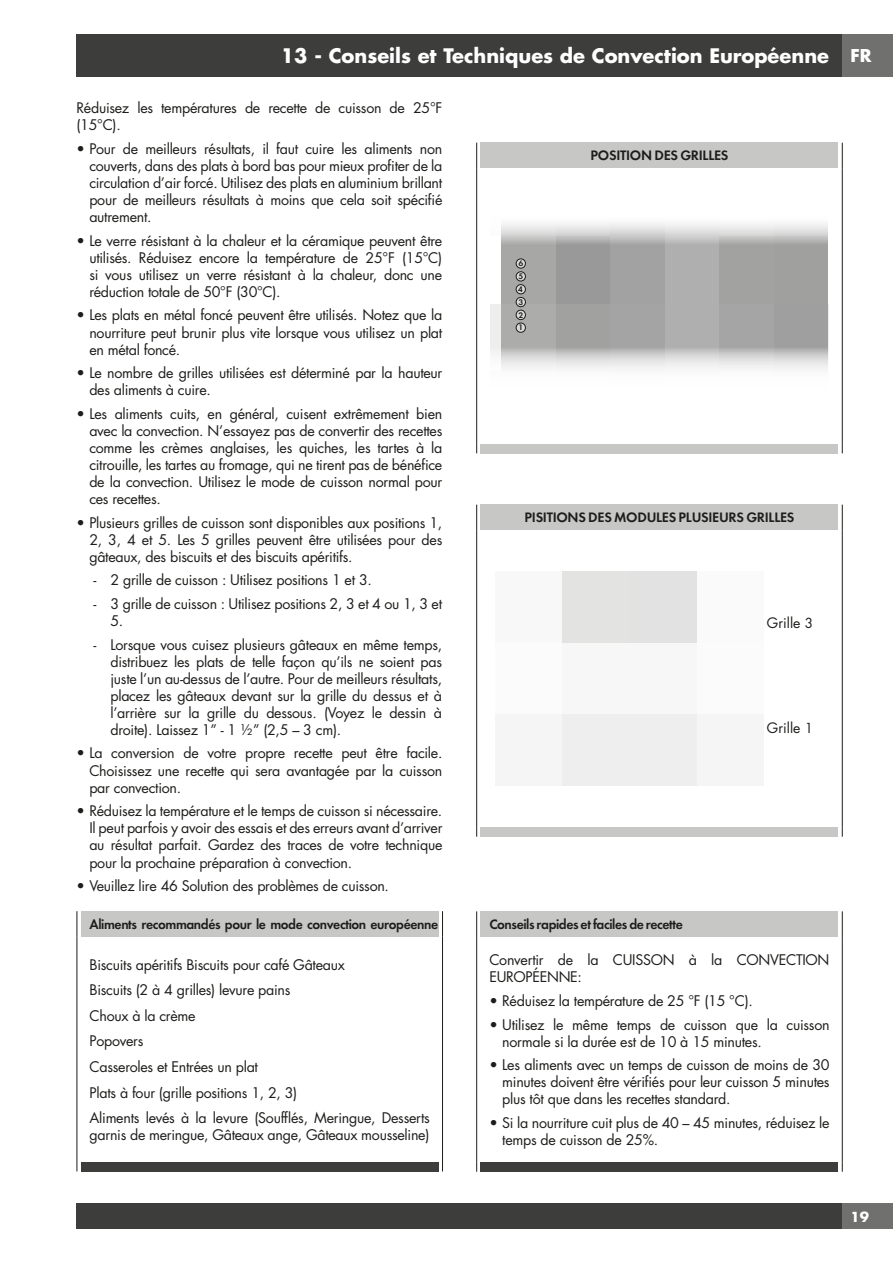
<style>
.page{position:relative;width:893px;height:1263px;background:#fff}
.page>*{position:absolute;margin:0;border:0;box-sizing:border-box;transform-origin:0 0}
.t1{font:700 19.5px "Futura";color:#fff}
.t2{font:700 17.25px "Futura";color:#fff}
.t3{font:14.25px/17.1px "Futura";letter-spacing:-.02em;color:#1d1d1b;text-align:justify}
.t4{font:14.25px "Futura Dem Bld";letter-spacing:-.03em;color:#1d1d1b}
.t5{font:13.95px "Futura";color:#1d1d1b}
.t6{font:700 13.5px "Futura";color:#fff}
.t7{font:8.4px "Futura Dem Bld";color:#1d1d1b}
.s1{font-size:13.5px}
</style>
<div class="page">
<div style="left:77px;top:34px;width:765px;height:43px;background:#3d3d3c"></div>
<div style="left:842px;top:34px;width:51px;height:43px;background:#70706f"></div>
<div style="left:77px;top:1203px;width:765px;height:26px;background:#3d3d3c"></div>
<div style="left:842px;top:1203px;width:51px;height:26px;background:#70706f"></div>
<svg style="left:77px;top:911px;width:1px;height:26px"></svg>
<svg style="left:442px;top:911px;width:1px;height:26px"></svg>
<hr style="left:77px;top:937px;width:1px;height:225px;background:#1d1d1b">
<hr style="left:442px;top:937px;width:1px;height:225px;background:#1d1d1b">
<div style="left:81px;top:911px;width:357px;height:26px;background:#c7c7c6"></div>
<div style="left:81px;top:1162px;width:357px;height:9px;background:#3d3d3c"></div>
<svg style="left:476px;top:143px;width:1px;height:25px"></svg>
<svg style="left:842px;top:143px;width:1px;height:25px"></svg>
<hr style="left:476px;top:168px;width:1px;height:276px;background:#1d1d1b">
<hr style="left:842px;top:168px;width:1px;height:276px;background:#1d1d1b">
<div style="left:481px;top:143px;width:357px;height:25px;background:#c7c7c6"></div>
<img style="left:490px;top:244px;width:339px;height:103px">
<svg style="left:501px;top:223px;width:327px;height:21px;background:#d4d4d3"></svg>
<svg style="left:490px;top:347px;width:339px;height:23px"></svg>
<div style="left:516px;top:323px;width:9px;height:9px;background:#dbdbdb;border-radius:50%"></div>
<div style="left:516px;top:323px;width:10px;height:10px;border:1px solid #1d1d1b;border-radius:50%"></div>
<div style="left:516px;top:310px;width:9px;height:10px;background:#dbdbdb;border-radius:50%"></div>
<div style="left:516px;top:310px;width:10px;height:10px;border:1px solid #1d1d1b;border-radius:50%"></div>
<div style="left:516px;top:297px;width:9px;height:10px;background:#dbdbdb;border-radius:50%"></div>
<div style="left:516px;top:297px;width:10px;height:10px;border:1px solid #1d1d1b;border-radius:50%"></div>
<div style="left:516px;top:285px;width:9px;height:9px;background:#dbdbdb;border-radius:50%"></div>
<div style="left:516px;top:284px;width:10px;height:10px;border:1px solid #1d1d1b;border-radius:50%"></div>
<div style="left:516px;top:272px;width:9px;height:9px;background:#dbdbdb;border-radius:50%"></div>
<div style="left:516px;top:271px;width:10px;height:10px;border:1px solid #1d1d1b;border-radius:50%"></div>
<div style="left:516px;top:259px;width:9px;height:9px;background:#dbdbdb;border-radius:50%"></div>
<div style="left:516px;top:259px;width:10px;height:9px;border:1px solid #1d1d1b;border-radius:50%"></div>
<div style="left:481px;top:444px;width:357px;height:9px;background:#c7c7c6"></div>
<svg style="left:476px;top:505px;width:1px;height:25px"></svg>
<svg style="left:842px;top:505px;width:1px;height:25px"></svg>
<hr style="left:476px;top:530px;width:1px;height:297px;background:#1d1d1b">
<hr style="left:842px;top:530px;width:1px;height:297px;background:#1d1d1b">
<div style="left:481px;top:505px;width:357px;height:25px;background:#c7c7c6"></div>
<div style="left:481px;top:827px;width:357px;height:10px;background:#c7c7c6"></div>
<svg style="left:476px;top:911px;width:1px;height:26px"></svg>
<svg style="left:842px;top:911px;width:1px;height:26px"></svg>
<hr style="left:476px;top:937px;width:1px;height:225px;background:#1d1d1b">
<hr style="left:842px;top:937px;width:1px;height:225px;background:#1d1d1b">
<div style="left:481px;top:911px;width:357px;height:26px;background:#c7c7c6"></div>
<div style="left:481px;top:1162px;width:357px;height:10px;background:#3d3d3c"></div>
<h1 class="t1" style="left:281px;top:42px;width:550px">13 - Conseils et Techniques de Convection Européenne</h1>
<p class="t3" style="left:77px;top:99px;width:367px">Réduisez les températures de recette de cuisson de 25°F (15°C).</p>
<p class="t3" style="left:89px;top:140px;width:355px;text-indent:-13px">• Pour de meilleurs résultats, il faut cuire les aliments non couverts, dans des plats à bord bas pour mieux profiter de la circulation d’air forcé. Utilisez des plats en aluminium brillant pour de meilleurs résultats à moins que cela soit spécifié autrement.</p>
<p class="t3" style="left:89px;top:232px;width:354px;text-indent:-13px">• Le verre résistant à la chaleur et la céramique peuvent être utilisés. Réduisez encore la température de 25°F (15°C) si vous utilisez un verre résistant à la chaleur, donc une réduction totale de 50°F (30°C).</p>
<p class="t3" style="left:89px;top:306px;width:354px;text-indent:-13px">• Les plats en métal foncé peuvent être utilisés. Notez que la nourriture peut brunir plus vite lorsque vous utilisez un plat en métal foncé.</p>
<p class="t3" style="left:89px;top:364px;width:354px;text-indent:-13px">• Le nombre de grilles utilisées est déterminé par la hauteur des aliments à cuire.</p>
<p class="t3" style="left:89px;top:405px;width:355px;text-indent:-13px">• Les aliments cuits, en général, cuisent extrêmement bien avec la convection. N’essayez pas de convertir des recettes comme les crèmes anglaises, les quiches, les tartes à la citrouille, les tartes au fromage, qui ne tirent pas de bénéfice de la convection. Utilisez le mode de cuisson normal pour ces recettes.</p>
<p class="t3" style="left:89px;top:514px;width:354px;text-indent:-13px">• Plusieurs grilles de cuisson sont disponibles aux positions 1, 2, 3, 4 et 5. Les 5 grilles peuvent être utilisées pour des gâteaux, des biscuits et des biscuits apéritifs.</p>
<p class="t3" style="left:94px;top:571px;width:280px">- 2 grille de cuisson : Utilisez positions 1 et 3.</p>
<p class="t3" style="left:110px;top:595px;width:333px;text-indent:-17px">- 3 grille de cuisson : Utilisez positions 2, 3 et 4 ou 1, 3 et<br>5.</p>
<p class="t3" style="left:110px;top:636px;width:333px;text-indent:-17px">- Lorsque vous cuisez plusieurs gâteaux en même temps, distribuez les plats de telle façon qu’ils ne soient pas juste l’un au-dessus de l’autre. Pour de meilleurs résultats, placez les gâteaux devant sur la grille du dessus et à l’arrière sur la grille du dessous. (Voyez le dessin à droite). Laissez 1” - 1 ½” (2,5 – 3 cm).</p>
<p class="t3" style="left:89px;top:744px;width:354px;text-indent:-13px">• La conversion de votre propre recette peut être facile.<br>Choisissez une recette qui sera avantagée par la cuisson par convection.</p>
<p class="t3" style="left:89px;top:802px;width:355px;text-indent:-13px">• Réduisez la température et le temps de cuisson si nécessaire.<br>Il peut parfois y avoir des essais et des erreurs avant d’arriver au résultat parfait. Gardez des traces de votre technique pour la prochaine préparation à convection.</p>
<p class="t3" style="left:77px;top:877px;width:314px">• Veuillez lire 46 Solution des problèmes de cuisson.</p>
<p class="t4" style="left:90px;top:915px;width:350px">Aliments recommandés pour le mode convection européenne</p>
<p class="t3" style="left:90px;top:951px;width:342px;line-height:25.7px;text-align:left">Biscuits apéritifs Biscuits pour café Gâteaux<br>Biscuits (2 à 4 grilles) levure pains<br>Choux à la crème<br>Popovers<br>Casseroles et Entrées un plat<br>Plats à four (grille positions 1, 2, 3)<br>Aliments levés à la levure (Soufflés, Meringue, Desserts</p>
<p class="t3" style="left:90px;top:1126px;width:341px">garnis de meringue, Gâteaux ange, Gâteaux mousseline)</p>
<p class="t4" style="left:591px;top:147px;width:139px">POSITION DES GRILLES</p>
<p class="t7" style="left:518px;top:258px;width:6px">6</p>
<p class="t7" style="left:518px;top:271px;width:6px">5</p>
<p class="t7" style="left:518px;top:284px;width:7px">4</p>
<p class="t7" style="left:518px;top:297px;width:6px">3</p>
<p class="t7" style="left:518px;top:310px;width:6px">2</p>
<p class="t7" style="left:518px;top:323px;width:6px">1</p>
<p class="t4" style="left:525px;top:509px;width:271px">PISITIONS DES MODULES PLUSIEURS GRILLES</p>
<p class="t5" style="left:767px;top:615px;width:48px">Grille <span class="s1">3</span></p>
<p class="t5" style="left:767px;top:720px;width:48px">Grille <span class="s1">1</span></p>
<p class="t4" style="left:489px;top:915px;width:195px">Conseils rapides et faciles de recette</p>
<p class="t3" style="left:489px;top:951px;width:342px">Convertir de la CUISSON à la CONVECTION<br>EUROPÉENNE:</p>
<p class="t3" style="left:489px;top:992px;width:265px">• Réduisez la température de 25 °F (15 °C).</p>
<p class="t3" style="left:502px;top:1015px;width:329px;text-indent:-13px">• Utilisez le même temps de cuisson que la cuisson normale si la durée est de 10 à 15 minutes.</p>
<p class="t3" style="left:502px;top:1056px;width:329px;text-indent:-13px">• Les aliments avec un temps de cuisson de moins de 30 minutes doivent être vérifiés pour leur cuisson 5 minutes plus tôt que dans les recettes standard.</p>
<p class="t3" style="left:502px;top:1114px;width:329px;text-indent:-13px">• Si la nourriture cuit plus de 40 – 45 minutes, réduisez le temps de cuisson de 25%.</p>
<p class="t2" style="left:850px;top:46px;width:23px">FR</p>
<p class="t6" style="left:850px;top:1207px;width:20px">19</p>
</div>
